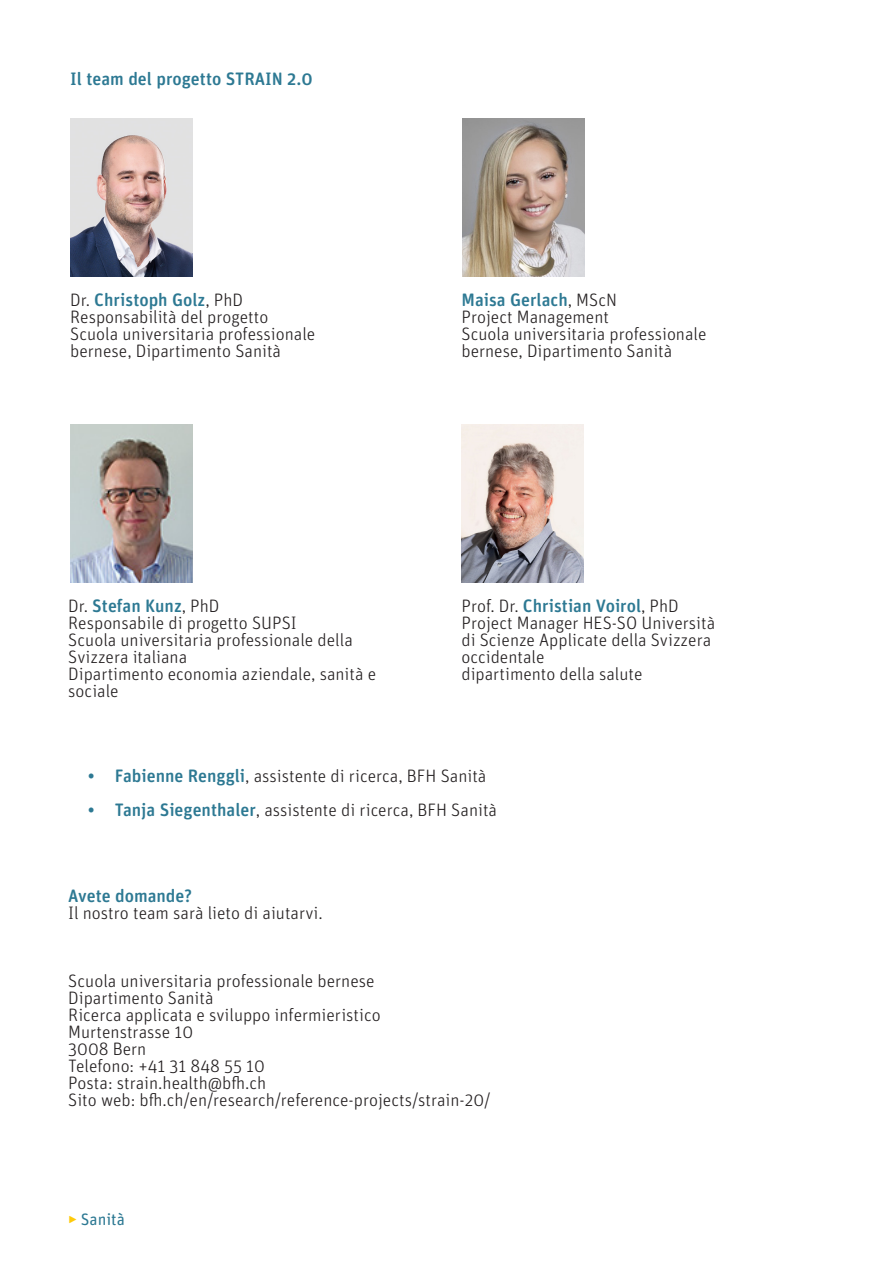
<style>
.page{position:relative;width:893px;height:1263px;background:#fff}
.page>*{position:absolute;margin:0;border:0;box-sizing:border-box;transform-origin:0 0}
.Fliesstext{font:300 18px/17px "Unit Rounded Pro";color:#231f20}
.Fliesstext-2{font:500 18px "Unit Rounded Pro";color:#2d7993}
.Untertitel{font:500 18px "Unit Rounded Pro";color:#2d7993}
.t1{font:16.5px "Unit Rounded Pro";color:#2d7993}
.s1{font-weight:300;color:#231f20}
.s2{font-weight:500;color:#2d7993}
.s3{font-weight:300;color:#feca0a}
</style>
<div class="page">
<img style="left:70px;top:118px;width:122px;height:159px">
<img style="left:462px;top:118px;width:122px;height:159px">
<img style="left:461px;top:424px;width:123px;height:159px">
<img style="left:70px;top:424px;width:122px;height:159px">
<p class="Untertitel" style="left:70px;top:66px;width:244px">Il team del progetto STRAIN 2.0</p>
<p class="Fliesstext-2" style="left:70px;top:287px;width:174px"><span class="s1">Dr.</span> Christoph Golz<span class="s1">, PhD</span></p>
<p class="Fliesstext" style="left:70px;top:308px;width:200px">Responsabilità del progetto</p>
<p class="Fliesstext" style="left:70px;top:325px;width:247px">Scuola universitaria professionale bernese, Dipartimento Sanità</p>
<p class="Fliesstext-2" style="left:461px;top:287px;width:157px">Maisa Gerlach<span class="s1">, MScN</span></p>
<p class="Fliesstext" style="left:461px;top:308px;width:149px">Project Management</p>
<p class="Fliesstext" style="left:461px;top:325px;width:247px">Scuola universitaria professionale bernese, Dipartimento Sanità</p>
<p class="Fliesstext-2" style="left:68px;top:593px;width:153px"><span class="s1">Dr.</span> Stefan Kunz<span class="s1">, PhD</span></p>
<p class="Fliesstext" style="left:68px;top:614px;width:230px">Responsabile di progetto SUPSI</p>
<p class="Fliesstext" style="left:68px;top:631px;width:286px">Scuola universitaria professionale della<br>Svizzera italiana</p>
<p class="Fliesstext" style="left:68px;top:665px;width:309px">Dipartimento economia aziendale, sanità e sociale</p>
<p class="Fliesstext-2" style="left:461px;top:593px;width:219px"><span class="s1">Prof. Dr.</span> Christian Voirol<span class="s1">, PhD</span></p>
<p class="Fliesstext" style="left:461px;top:614px;width:255px">Project Manager HES-SO Università di Scienze Applicate della Svizzera occidentale</p>
<p class="Fliesstext" style="left:461px;top:665px;width:183px">dipartimento della salute</p>
<p class="Fliesstext" style="left:88px;top:767px;width:400px"><span class="s2">• Fabienne Renggli</span>, assistente di ricerca, BFH Sanità</p>
<p class="Fliesstext" style="left:88px;top:801px;width:411px"><span class="s2">• Tanja Siegenthaler</span>, assistente di ricerca, BFH Sanità</p>
<p class="Fliesstext-2" style="left:68px;top:882px;width:125px">Avete domande?</p>
<p class="Fliesstext" style="left:68px;top:903px;width:256px">Il nostro team sarà lieto di aiutarvi.</p>
<p class="Fliesstext" style="left:68px;top:971px;width:308px">Scuola universitaria professionale bernese</p>
<p class="Fliesstext" style="left:68px;top:988px;width:147px">Dipartimento Sanità</p>
<p class="Fliesstext" style="left:68px;top:1005px;width:314px">Ricerca applicata e sviluppo infermieristico</p>
<p class="Fliesstext" style="left:68px;top:1022px;width:126px">Murtenstrasse 10</p>
<p class="Fliesstext" style="left:68px;top:1039px;width:79px">3008 Bern</p>
<p class="Fliesstext" style="left:68px;top:1056px;width:198px">Telefono: +41 31 848 55 10</p>
<p class="Fliesstext" style="left:68px;top:1073px;width:200px">Posta: strain.health@bfh.ch</p>
<p class="Fliesstext" style="left:68px;top:1090px;width:424px">Sito web: bfh.ch/en/research/reference-projects/strain-20/</p>
<p class="t1" style="left:68px;top:1207px;width:58px"><span class="s3">‣</span> Sanità</p>
</div>
